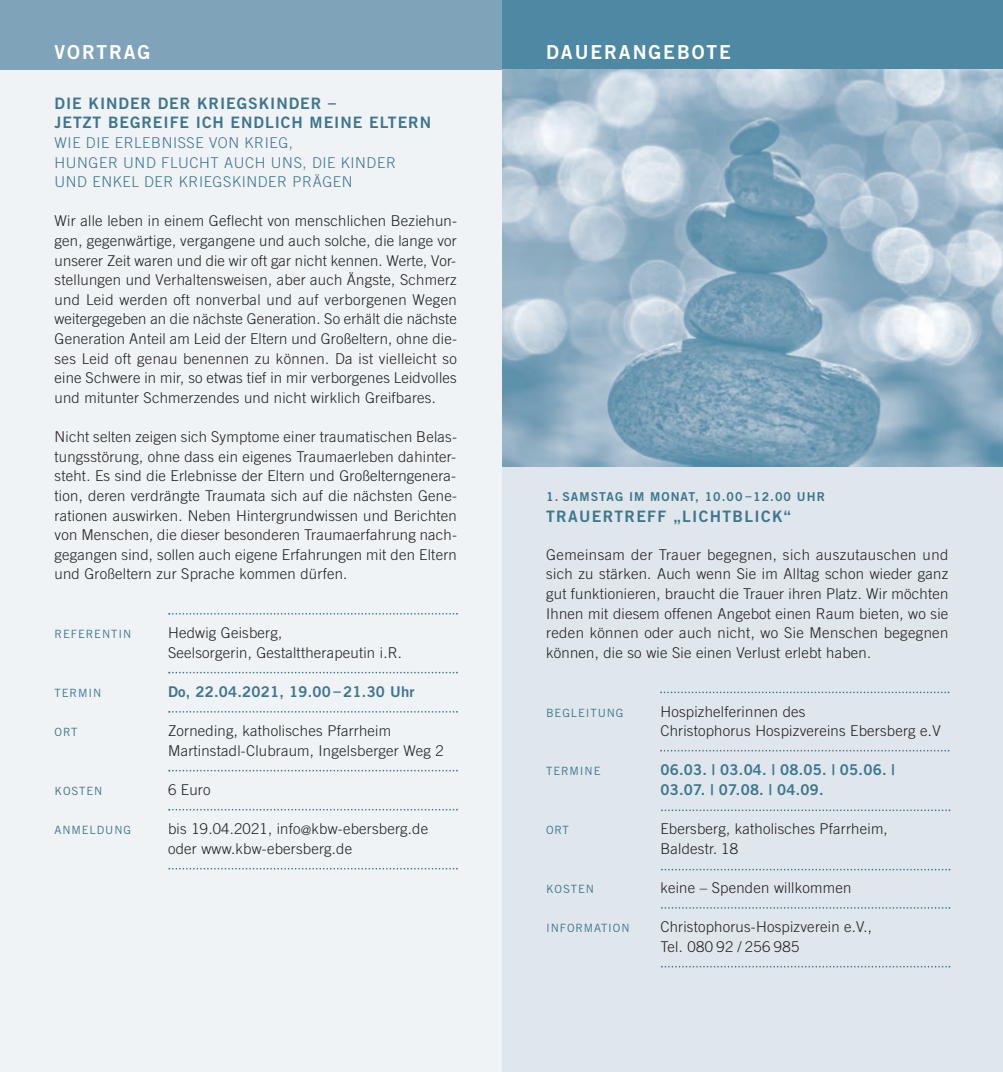
<style>
.page{position:relative;width:1003px;height:1072px;background:#fff}
.page>*{position:absolute;margin:0;border:0;box-sizing:border-box;transform-origin:0 0}
.t1{font:19.25px "Trade Gothic Bold Two";letter-spacing:.1em;color:#fff}
.t2{font:15.75px/19.6px "Trade Gothic Bold Two";letter-spacing:.06em;color:#3e768d}
.t3{font:15.75px "Trade Gothic Bold Two";letter-spacing:.085em;color:#3e768d}
.t4{font:300 14.88px/19.6px "Trade Gothic";letter-spacing:.015em;color:#231f20}
.t5{font:300 14.88px/19.6px "Trade Gothic";letter-spacing:.04em;color:#3e768d}
.t6{font:14.88px/19.6px "Trade Gothic Bold Two";letter-spacing:.015em;color:#3e768d}
.t7{font:12.25px "Trade Gothic Bold Two";letter-spacing:.085em;color:#3e768d}
.t8{font:11.38px "Trade Gothic";letter-spacing:.075em;color:#3e768d}
.s1{font-size:13.12px}
</style>
<div class="page">
<div style="left:501px;top:64px;width:501px;height:1007px;background:#dfe7ed"></div>
<div style="left:501px;top:0;width:501px;height:69px;background:#4e89a4"></div>
<svg style="left:660px;top:691px;width:289px;height:2px"></svg>
<svg style="left:660px;top:749px;width:289px;height:2px"></svg>
<svg style="left:661px;top:809px;width:288px;height:2px"></svg>
<svg style="left:661px;top:868px;width:288px;height:2px"></svg>
<svg style="left:661px;top:907px;width:288px;height:1px"></svg>
<svg style="left:661px;top:965px;width:288px;height:2px"></svg>
<img style="left:501px;top:69px;width:501px;height:397px">
<div style="left:0;top:64px;width:501px;height:1007px;background:#eff3f6"></div>
<svg style="left:168px;top:613px;width:289px;height:1px"></svg>
<svg style="left:168px;top:711px;width:289px;height:1px"></svg>
<svg style="left:168px;top:671px;width:289px;height:2px"></svg>
<svg style="left:168px;top:769px;width:289px;height:2px"></svg>
<svg style="left:168px;top:808px;width:289px;height:2px"></svg>
<svg style="left:168px;top:867px;width:289px;height:2px"></svg>
<div style="left:0;top:0;width:501px;height:69px;background:#7fa3b9"></div>
<p class="t1" style="left:55px;top:45px;width:97px">VORTRAG</p>
<p class="t2" style="left:55px;top:95px;width:378px">DIE KINDER DER KRIEGSKINDER –<br>JETZT BEGREIFE ICH ENDLICH MEINE ELTERN</p>
<p class="t5" style="left:55px;top:134px;width:343px">WIE DIE ERLEBNISSE VON KRIEG,<br>HUNGER UND FLUCHT AUCH UNS, DIE KINDER<br>UND ENKEL DER KRIEGSKINDER PRÄGEN</p>
<p class="t4" style="left:55px;top:212px;width:404px;text-align:justify">Wir alle leben in einem Geflecht von menschlichen Beziehun&shy;gen, gegenwärtige, vergangene und auch solche, die lange vor unserer Zeit waren und die wir oft gar nicht kennen. Werte, Vor&shy;stellungen und Verhaltensweisen, aber auch Ängste, Schmerz und Leid werden oft nonverbal und auf verborgenen Wegen weitergegeben an die nächste Generation. So erhält die nächste Generation Anteil am Leid der Eltern und Großeltern, ohne die&shy;ses Leid oft genau benennen zu können. Da ist vielleicht so eine Schwere in mir, so etwas tief in mir verborgenes Leidvolles und mitunter Schmerzendes und nicht wirklich Greifbares.</p>
<p class="t4" style="left:55px;top:428px;width:404px;text-align:justify">Nicht selten zeigen sich Symptome einer traumatischen Belas&shy;tungsstörung, ohne dass ein eigenes Traumaerleben dahinter&shy;steht. Es sind die Erlebnisse der Eltern und Großelterngenera&shy;tion, deren verdrängte Traumata sich auf die nächsten Gene&shy;rationen auswirken. Neben Hintergrundwissen und Berichten von Menschen, die dieser besonderen Traumaerfahrung nach&shy;gegangen sind, sollen auch eigene Erfahrungen mit den Eltern und Großeltern zur Sprache kommen dürfen.</p>
<p class="t8" style="left:55px;top:630px;width:78px">REFERENTIN</p>
<p class="t4" style="left:168px;top:624px;width:235px">Hedwig Geisberg,<br>Seelsorgerin, Gestalttherapeutin i.R.</p>
<p class="t8" style="left:55px;top:688px;width:48px">TERMIN</p>
<p class="t6" style="left:168px;top:683px;width:248px">Do, 22.04.2021, 19.00 – 21.30 Uhr</p>
<p class="t8" style="left:55px;top:728px;width:24px">ORT</p>
<p class="t4" style="left:168px;top:722px;width:277px">Zorneding, katholisches Pfarrheim<br>Martinstadl-Clubraum, Ingelsberger Weg 2</p>
<p class="t8" style="left:55px;top:786px;width:49px">KOSTEN</p>
<p class="t4" style="left:168px;top:781px;width:44px">6 Euro</p>
<p class="t8" style="left:55px;top:826px;width:78px">ANMELDUNG</p>
<p class="t4" style="left:168px;top:820px;width:261px">bis 19.04.2021, info<span class="s1">@</span>kbw-ebersberg.de oder www.kbw-ebersberg.de</p>
<p class="t1" style="left:546px;top:45px;width:186px">DAUERANGEBOTE</p>
<p class="t7" style="left:546px;top:492px;width:280px">1. SAMSTAG IM MONAT, 10.00 –12.00 UHR</p>
<p class="t3" style="left:546px;top:511px;width:246px">TRAUERTREFF „LICHTBLICK“</p>
<p class="t4" style="left:546px;top:546px;width:403px;text-align:justify">Gemeinsam der Trauer begegnen, sich auszutauschen und sich zu stärken. Auch wenn Sie im Alltag schon wieder ganz gut funktionieren, braucht die Trauer ihren Platz. Wir möchten Ihnen mit diesem offenen Angebot einen Raum bieten, wo sie reden können oder auch nicht, wo Sie Menschen begegnen können, die so wie Sie einen Verlust erlebt haben.</p>
<p class="t8" style="left:546px;top:708px;width:79px">BEGLEITUNG</p>
<p class="t4" style="left:660px;top:702px;width:281px">Hospizhelferinnen des<br>Christophorus Hospizvereins Ebersberg e.V</p>
<p class="t8" style="left:546px;top:767px;width:56px">TERMINE</p>
<p class="t6" style="left:660px;top:761px;width:236px">06.03. | 03.04. | 08.05. | 05.06. |<br>03.07. | 07.08. | 04.09.</p>
<p class="t8" style="left:546px;top:826px;width:24px">ORT</p>
<p class="t4" style="left:660px;top:820px;width:229px">Ebersberg, katholisches Pfarrheim,<br>Baldestr. 18</p>
<p class="t8" style="left:546px;top:884px;width:49px">KOSTEN</p>
<p class="t4" style="left:660px;top:879px;width:192px">keine – Spenden willkommen</p>
<p class="t8" style="left:546px;top:924px;width:85px">INFORMATION</p>
<p class="t4" style="left:660px;top:918px;width:213px">Christophorus-Hospizverein e.V.,<br>Tel. 080 92 / 256 985</p>
</div>
